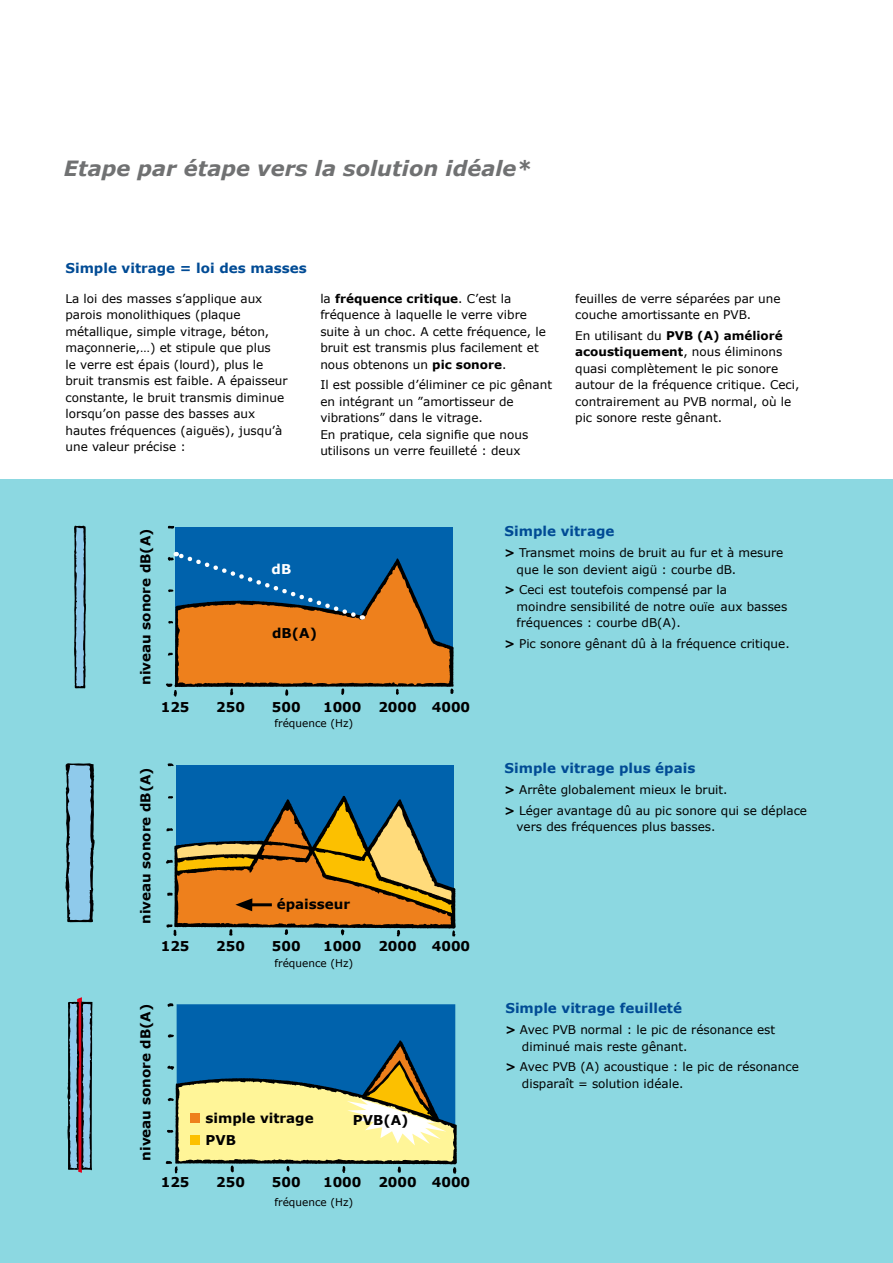
<style>
.page{position:relative;width:893px;height:1263px;background:#fff}
.page>*{position:absolute;margin:0;border:0;box-sizing:border-box;transform-origin:0 0}
.t1{font:italic 700 21px "Verdana";color:#707172}
.t2{font:700 13.5px "Verdana";color:#000}
.t3{font:700 13.5px "Verdana";color:#004b95}
.t4{font:700 13.5px "Verdana";color:#fff}
.t5{font:12px/16.5px "Verdana";color:#000}
.t6{font:10.5px "Verdana";color:#000}
.s1{font-weight:700}
</style>
<div class="page">
<div style="left:0;top:480px;width:893px;height:783px;background:#8cd8e1"></div>
<svg style="left:74px;top:525px;width:12px;height:164px"></svg>
<svg style="left:65px;top:763px;width:30px;height:160px"></svg>
<svg style="left:67px;top:997px;width:26px;height:176px"></svg>
<div style="left:175px;top:527px;width:278px;height:157px;background:#0062ac"></div>
<svg style="left:168px;top:525px;width:7px;height:4px"></svg>
<div style="left:176px;top:764px;width:277px;height:155px;background:#0062ac"></div>
<svg style="left:168px;top:763px;width:6px;height:4px"></svg>
<svg style="left:166px;top:1003px;width:291px;height:171px;background:#729e9c"></svg>
<div style="left:191px;top:1113px;width:9px;height:10px;background:#ee801c"></div>
<div style="left:191px;top:1134px;width:9px;height:10px;background:#fcc000"></div>
<svg style="left:166px;top:796px;width:290px;height:141px"></svg>
<svg style="left:166px;top:551px;width:288px;height:146px"></svg>
<h1 class="t1" style="left:64px;top:154px;width:469px">Etape par étape vers la solution idéale*</h1>
<p class="t3" style="left:65px;top:259px;width:243px">Simple vitrage = loi des masses</p>
<p class="t5" style="left:65px;top:290px;width:224px">La loi des masses s’applique aux parois monolithiques (plaque métallique, simple vitrage, béton, maçonnerie,…) et stipule que plus<br>le verre est épais (lourd), plus le bruit transmis est faible. A épaisseur constante, le bruit transmis diminue lorsqu’on passe des basses aux hautes fréquences (aiguës), jusqu’à une valeur précise :</p>
<p class="t5" style="left:320px;top:290px;width:227px">la <span class="s1">fréquence critique</span>. C’est la fréquence à laquelle le verre vibre suite à un choc. A cette fréquence, le bruit est transmis plus facilement et nous obtenons un <span class="s1">pic sonore</span>.</p>
<p class="t5" style="left:320px;top:377px;width:233px">Il est possible d’éliminer ce pic gênant en intégrant un ”amortisseur de vibrations” dans le vitrage.<br>En pratique, cela signifie que nous utilisons un verre feuilleté : deux</p>
<p class="t5" style="left:575px;top:290px;width:207px">feuilles de verre séparées par une couche amortissante en PVB.</p>
<p class="t5" style="left:575px;top:327px;width:226px">En utilisant du <span class="s1">PVB (A) amélioré acoustiquement</span>, nous éliminons quasi complètement le pic sonore autour de la fréquence critique. Ceci, contrairement au PVB normal, où le pic sonore reste gênant.</p>
<p class="t2" style="left:137px;top:685px;width:158px;rotate:-90deg">niveau sonore dB(A)</p>
<p class="t2" style="left:161px;top:698px;width:30px">125</p>
<p class="t2" style="left:137px;top:924px;width:158px;rotate:-90deg">niveau sonore dB(A)</p>
<p class="t2" style="left:161px;top:937px;width:30px">125</p>
<p class="t2" style="left:137px;top:1160px;width:158px;rotate:-90deg">niveau sonore dB(A)</p>
<p class="t2" style="left:161px;top:1174px;width:30px">125</p>
<p class="t4" style="left:272px;top:561px;width:21px">dB</p>
<p class="t2" style="left:272px;top:624px;width:46px">dB(A)</p>
<p class="t2" style="left:216px;top:698px;width:30px">250</p>
<p class="t2" style="left:272px;top:698px;width:30px">500</p>
<p class="t2" style="left:323px;top:698px;width:40px">1000</p>
<p class="t2" style="left:378px;top:698px;width:93px">2000 4000</p>
<p class="t6" style="left:275px;top:716px;width:80px">fréquence (Hz)</p>
<p class="t2" style="left:277px;top:895px;width:75px">épaisseur</p>
<p class="t2" style="left:216px;top:937px;width:30px">250</p>
<p class="t2" style="left:272px;top:937px;width:30px">500</p>
<p class="t2" style="left:323px;top:937px;width:40px">1000</p>
<p class="t2" style="left:378px;top:937px;width:93px">2000 4000</p>
<p class="t6" style="left:275px;top:956px;width:80px">fréquence (Hz)</p>
<p class="t2" style="left:205px;top:1109px;width:110px">simple vitrage</p>
<p class="t2" style="left:353px;top:1111px;width:57px">PVB(A)</p>
<p class="t2" style="left:205px;top:1131px;width:32px">PVB</p>
<p class="t2" style="left:216px;top:1174px;width:30px">250</p>
<p class="t2" style="left:272px;top:1174px;width:30px">500</p>
<p class="t2" style="left:323px;top:1174px;width:40px">1000</p>
<p class="t2" style="left:378px;top:1174px;width:93px">2000 4000</p>
<p class="t6" style="left:275px;top:1196px;width:80px">fréquence (Hz)</p>
<p class="t3" style="left:505px;top:523px;width:111px">Simple vitrage</p>
<p class="t5" style="left:517px;top:545px;width:268px;text-indent:-12px"><span class="s1">&gt;</span> Transmet moins de bruit au fur et à mesure que le son devient aigü : courbe dB.</p>
<p class="t5" style="left:517px;top:582px;width:272px;text-indent:-12px"><span class="s1">&gt;</span> Ceci est toutefois compensé par la<br>moindre sensibilité de notre ouïe aux basses fréquences : courbe dB(A).</p>
<p class="t5" style="left:505px;top:636px;width:287px"><span class="s1">&gt;</span> Pic sonore gênant dû à la fréquence critique.</p>
<p class="t3" style="left:505px;top:760px;width:192px">Simple vitrage plus épais</p>
<p class="t5" style="left:505px;top:780px;width:304px;line-height:20.7px"><span class="s1">&gt;</span> Arrête globalement mieux le bruit.<br><span class="s1">&gt;</span> Léger avantage dû au pic sonore qui se déplace</p>
<p class="t5" style="left:517px;top:819px;width:200px">vers des fréquences plus basses.</p>
<p class="t3" style="left:505px;top:1000px;width:178px">Simple vitrage feuilleté</p>
<p class="t5" style="left:522px;top:1022px;width:255px;text-indent:-16px"><span class="s1">&gt;</span> Avec PVB normal : le pic de résonance est diminué mais reste gênant.</p>
<p class="t5" style="left:522px;top:1059px;width:278px;text-indent:-16px"><span class="s1">&gt;</span> Avec PVB (A) acoustique : le pic de résonance disparaît = solution idéale.</p>
</div>
